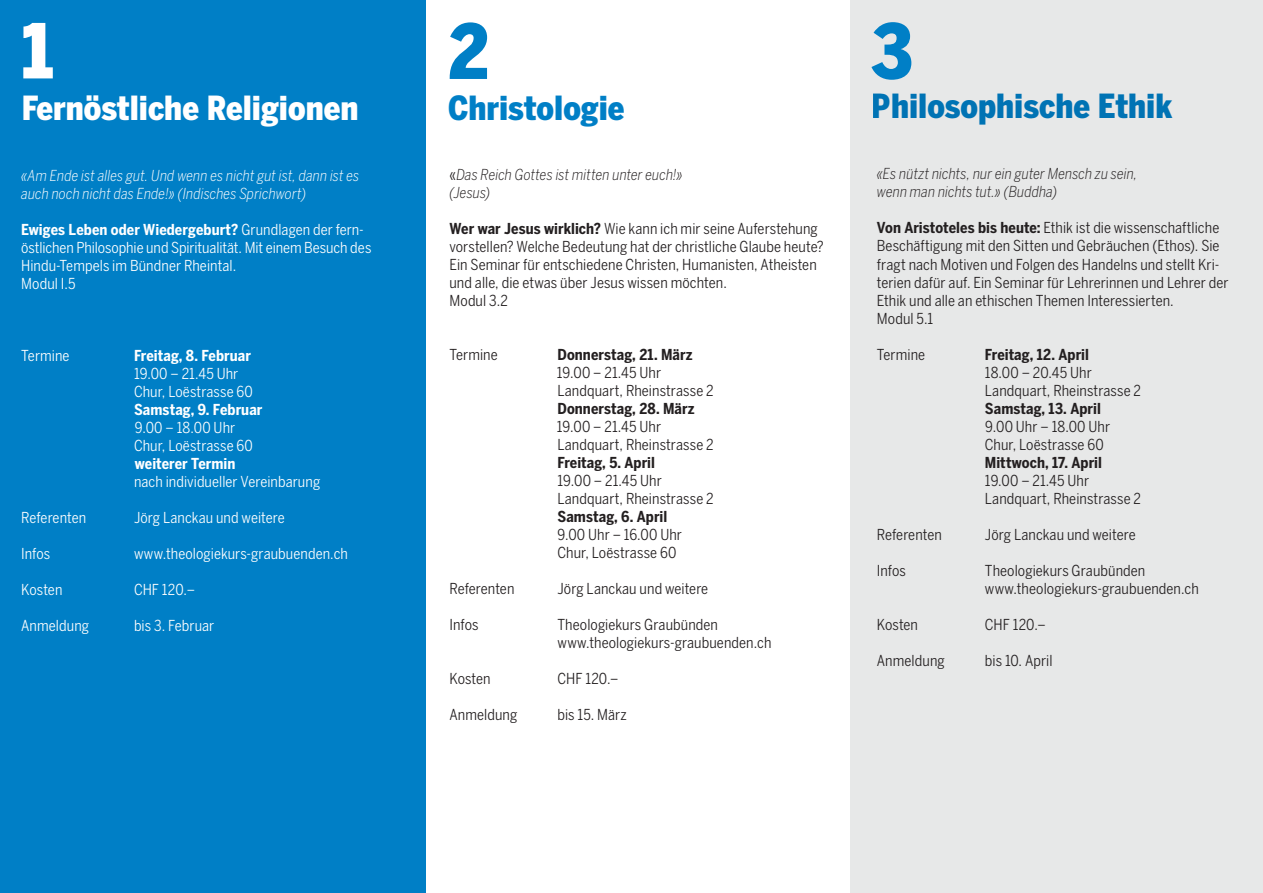
<style>
.page{position:relative;width:1263px;height:893px;background:#fff}
.page>*{position:absolute;margin:0;border:0;box-sizing:border-box;transform-origin:0 0}
.t1{font:900 75px "Benton Sans Cond";color:#007fc6}
.t2{font:900 75px "Benton Sans Cond";color:#fff}
.t3{font:900 33px "Benton Sans Cond";color:#fff}
.t4{font:900 33px "Benton Sans Cond";color:#007fc6}
.t5{font:15px/18px "Benton Sans Cond";letter-spacing:.005em;color:#231f20}
.t6{font:15px/18px "Benton Sans Cond";letter-spacing:.005em;color:#fff}
.t7{font:italic 300 15px/18px "Benton Sans Cond";color:#231f20}
.t8{font:italic 300 15px/18px "Benton Sans Cond";color:#fff}
.t9{font:700 15px "Benton Sans Cond";letter-spacing:.005em;color:#fff}
.s1{font-weight:400}
.s2{font-weight:700}
.s3{font-weight:400;font-style:normal}
</style>
<div class="page">
<div style="left:850px;top:0;width:413px;height:893px;background:#e7e8e8"></div>
<div style="left:0;top:0;width:425px;height:893px;background:#007fc6"></div>
<p class="t2" style="left:22px;top:8px;width:33px">1</p>
<p class="t1" style="left:449px;top:8px;width:42px">2</p>
<p class="t1" style="left:872px;top:8px;width:43px">3</p>
<p class="t3" style="left:22px;top:89px;width:338px">Fernöstliche Religionen</p>
<p class="t3" style="left:21px;top:87px;width:336px">Schnupperwochene de</p>
<p class="t4" style="left:448px;top:89px;width:178px">Christologie</p>
<h2 class="t4" style="left:872px;top:87px;width:302px">Philosophische Ethik</h2>
<p class="t8" style="left:21px;top:166px;width:340px">«Am Ende ist alles gut. Und wenn es nicht gut ist, dann ist es auch noch nicht das Ende!» (Indisches Sprichwort)</p>
<p class="t9" style="left:21px;top:221px;width:344px">Ewiges Leben oder Wiedergeburt? <span class="s1">Grundlagen der fern-</span></p>
<p class="t6" style="left:21px;top:239px;width:352px">östlichen Philosophie und Spiritualität. Mit einem Besuch des<br>Hindu-Tempels im Bündner Rheintal.</p>
<p class="t6" style="left:21px;top:275px;width:56px">Modul I.5</p>
<p class="t6" style="left:21px;top:347px;width:50px">Termine</p>
<p class="t6" style="left:134px;top:347px;width:120px"><span class="s2">Freitag, 8. Februar<br></span>19.00 – 21.45 Uhr<br>Chur, Loëstrasse 60</p>
<p class="t6" style="left:134px;top:401px;width:130px"><span class="s2">Samstag, 9. Februar<br></span>9.00 – 18.00 Uhr<br>Chur, Loëstrasse 60</p>
<p class="t6" style="left:134px;top:455px;width:188px"><span class="s2">weiterer Termin<br></span>nach individueller Vereinbarung</p>
<p class="t6" style="left:21px;top:509px;width:66px">Referenten</p>
<p class="t6" style="left:134px;top:509px;width:152px">Jörg Lanckau und weitere</p>
<p class="t6" style="left:21px;top:545px;width:31px">Infos</p>
<p class="t6" style="left:134px;top:545px;width:215px">www.theologiekurs-graubuenden.ch</p>
<p class="t6" style="left:21px;top:581px;width:43px">Kosten</p>
<p class="t6" style="left:134px;top:581px;width:62px">CHF 120.–</p>
<p class="t6" style="left:21px;top:617px;width:69px">Anmeldung</p>
<p class="t6" style="left:134px;top:617px;width:82px">bis 3. Februar</p>
<p class="t7" style="left:449px;top:165px;width:235px"><span class="s3">«</span>Das Reich Gottes ist mitten unter euch!» (Jesus)</p>
<p class="t5" style="left:449px;top:220px;width:376px"><span class="s2">Wer war Jesus wirklich?</span> Wie kann ich mir seine Auferstehung vorstellen? Welche Bedeutung hat der christliche Glaube heute?</p>
<p class="t5" style="left:449px;top:256px;width:369px">Ein Seminar für entschiedene Christen, Humanisten, Atheisten und alle, die etwas über Jesus wissen möchten.</p>
<p class="t5" style="left:449px;top:292px;width:60px">Modul 3.2</p>
<p class="t5" style="left:449px;top:346px;width:50px">Termine</p>
<p class="t5" style="left:557px;top:346px;width:158px"><span class="s2">Donnerstag, 21. März<br></span>19.00 – 21.45 Uhr<br>Landquart, Rheinstrasse 2</p>
<p class="t5" style="left:557px;top:400px;width:158px"><span class="s2">Donnerstag, 28. März<br></span>19.00 – 21.45 Uhr<br>Landquart, Rheinstrasse 2</p>
<p class="t5" style="left:557px;top:454px;width:158px"><span class="s2">Freitag, 5. April<br></span>19.00 – 21.45 Uhr<br>Landquart, Rheinstrasse 2</p>
<p class="t5" style="left:557px;top:508px;width:126px"><span class="s2">Samstag, 6. April<br></span>9.00 Uhr – 16.00 Uhr</p>
<p class="t5" style="left:557px;top:544px;width:120px">Chur, Loëstrasse 60</p>
<p class="t5" style="left:449px;top:580px;width:66px">Referenten</p>
<p class="t5" style="left:557px;top:580px;width:152px">Jörg Lanckau und weitere</p>
<p class="t5" style="left:449px;top:616px;width:31px">Infos</p>
<p class="t5" style="left:557px;top:616px;width:162px">Theologiekurs Graubünden</p>
<p class="t5" style="left:557px;top:634px;width:215px">www.theologiekurs-graubuenden.ch</p>
<p class="t5" style="left:449px;top:670px;width:43px">Kosten</p>
<p class="t5" style="left:557px;top:670px;width:62px">CHF 120.–</p>
<p class="t5" style="left:449px;top:706px;width:69px">Anmeldung</p>
<p class="t5" style="left:557px;top:706px;width:71px">bis 15. März</p>
<p class="t7" style="left:877px;top:165px;width:262px">«Es nützt nichts, nur ein guter Mensch zu sein, wenn man nichts tut.» (Buddha)</p>
<p class="t5" style="left:877px;top:219px;width:353px"><span class="s2">Von Aristoteles bis heute:</span> Ethik ist die wissenschaftliche Beschäftigung mit den Sitten und Gebräuchen (Ethos). Sie fragt nach Motiven und Folgen des Handelns und stellt Kri&shy;terien dafür auf. Ein Seminar für Lehrerinnen und Lehrer der Ethik und alle an ethischen Themen Interessierten.</p>
<p class="t5" style="left:877px;top:309px;width:58px">Modul 5.1</p>
<p class="t5" style="left:877px;top:345px;width:50px">Termine</p>
<p class="t5" style="left:985px;top:345px;width:158px"><span class="s2">Freitag, 12. April<br></span>18.00 – 20.45 Uhr<br>Landquart, Rheinstrasse 2</p>
<p class="t5" style="left:985px;top:399px;width:127px"><span class="s2">Samstag, 13. April<br></span>9.00 Uhr – 18.00 Uhr<br>Chur, Loëstrasse 60</p>
<p class="t5" style="left:985px;top:453px;width:158px"><span class="s2">Mittwoch, 17. April<br></span>19.00 – 21.45 Uhr<br>Landquart, Rheinstrasse 2</p>
<p class="t5" style="left:877px;top:525px;width:66px">Referenten</p>
<p class="t5" style="left:985px;top:525px;width:152px">Jörg Lanckau und weitere</p>
<p class="t5" style="left:877px;top:561px;width:31px">Infos</p>
<p class="t5" style="left:985px;top:561px;width:162px">Theologiekurs Graubünden</p>
<p class="t5" style="left:985px;top:579px;width:215px">www.theologiekurs-graubuenden.ch</p>
<p class="t5" style="left:877px;top:615px;width:43px">Kosten</p>
<p class="t5" style="left:985px;top:615px;width:62px">CHF 120.–</p>
<p class="t5" style="left:877px;top:651px;width:69px">Anmeldung</p>
<p class="t5" style="left:985px;top:651px;width:69px">bis 10. April</p>
</div>
